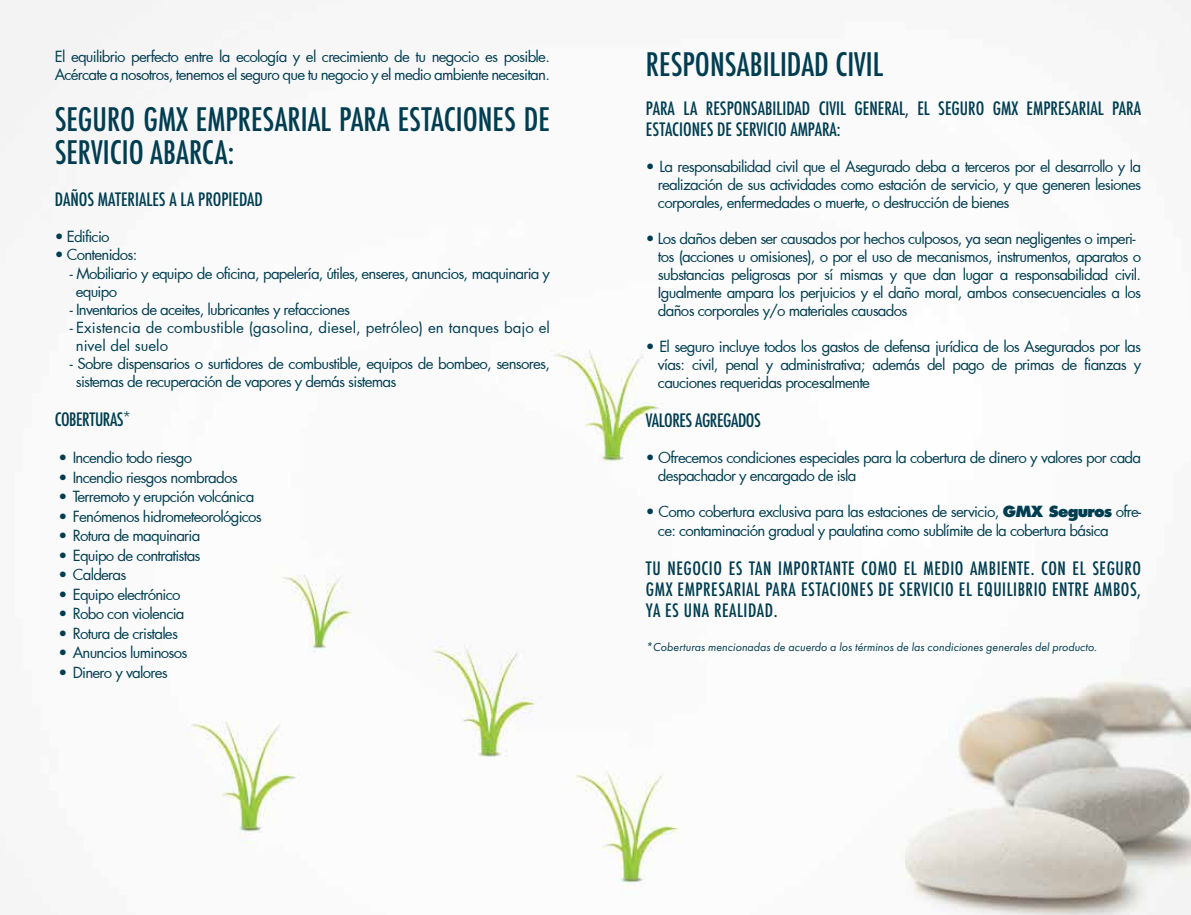
<style>
.page{position:relative;width:1191px;height:915px;background:#fff}
.page>*{position:absolute;margin:0;border:0;box-sizing:border-box;transform-origin:0 0}
.t1{font:500 condensed 31.5px/33px "Futura";color:#003d50}
.t2{font:500 condensed 18px/21px "Futura";color:#003d50}
.t3{font:500 condensed 18px "Futura";letter-spacing:-.025em;color:#003d50}
.t4{font:15px/18px "Futura";letter-spacing:-.05em;color:#003d50}
.t5{font:15px/18px "Futura";color:#003d50}
.t6{font:italic 12px "Futura PT";color:#003d50}
.s1{font-weight:800}
</style>
<div class="page">
<img style="left:0;top:0;width:1191px;height:914px">
<p class="t4" style="left:55px;top:48px;width:497px">El equilibrio perfecto entre la ecología y el crecimiento de tu negocio es posible.<br>Acércate a nosotros, tenemos el seguro que tu negocio y el medio ambiente necesitan.</p>
<h1 class="t1" style="left:55px;top:103px;width:496px">SEGURO GMX EMPRESARIAL PARA ESTACIONES DE<br>SERVICIO ABARCA:</h1>
<p class="t2" style="left:55px;top:189px;width:210px">DAÑOS MATERIALES A LA PROPIEDAD</p>
<p class="t4" style="left:55px;top:228px;width:56px">• Edificio</p>
<p class="t4" style="left:55px;top:246px;width:84px">• Contenidos:</p>
<p class="t4" style="left:76px;top:264px;width:475px;text-indent:-6px">- Mobiliario y equipo de oficina, papelería, útiles, enseres, anuncios, maquinaria y equipo</p>
<p class="t4" style="left:70px;top:300px;width:282px">- Inventarios de aceites, lubricantes y refacciones</p>
<p class="t5" style="left:76px;top:318px;width:476px;text-indent:-6px">- Existencia de combustible (gasolina, diesel, petróleo) en tanques bajo el nivel del suelo</p>
<p class="t4" style="left:76px;top:354px;width:476px;text-indent:-6px">- Sobre dispensarios o surtidores de combustible, equipos de bombeo, sensores, sistemas de recuperación de vapores y demás sistemas</p>
<p class="t3" style="left:55px;top:407px;width:77px">COBERTURAS*</p>
<p class="t4" style="left:59px;top:448px;width:135px">• Incendio todo riesgo</p>
<p class="t4" style="left:59px;top:468px;width:181px">• Incendio riesgos nombrados</p>
<p class="t4" style="left:59px;top:487px;width:197px">• Terremoto y erupción volcánica</p>
<p class="t4" style="left:59px;top:507px;width:205px">• Fenómenos hidrometeorológicos</p>
<p class="t4" style="left:59px;top:526px;width:143px">• Rotura de maquinaria</p>
<p class="t4" style="left:59px;top:546px;width:144px">• Equipo de contratistas</p>
<p class="t4" style="left:59px;top:565px;width:69px">• Calderas</p>
<p class="t4" style="left:59px;top:585px;width:124px">• Equipo electrónico</p>
<p class="t4" style="left:59px;top:604px;width:127px">• Robo con violencia</p>
<p class="t4" style="left:59px;top:624px;width:121px">• Rotura de cristales</p>
<p class="t4" style="left:59px;top:643px;width:130px">• Anuncios luminosos</p>
<p class="t4" style="left:59px;top:663px;width:111px">• Dinero y valores</p>
<h1 class="t1" style="left:646px;top:48px;width:239px">RESPONSABILIDAD CIVIL</h1>
<p class="t2" style="left:646px;top:98px;width:496px">PARA LA RESPONSABILIDAD CIVIL GENERAL, EL SEGURO GMX EMPRESARIAL PARA<br>ESTACIONES DE SERVICIO AMPARA:</p>
<p class="t4" style="left:658px;top:157px;width:485px;text-align:justify;text-indent:-12px">• La responsabilidad civil que el Asegurado deba a terceros por el desarrollo y la realización de sus actividades como estación de servicio, y que generen lesiones corporales, enfermedades o muerte, o destrucción de bienes</p>
<p class="t4" style="left:658px;top:229px;width:485px;text-indent:-12px">• Los daños deben ser causados por hechos culposos, ya sean negligentes o imperi&shy;tos (acciones u omisiones), o por el uso de mecanismos, instrumentos, aparatos o substancias peligrosas por sí mismas y que dan lugar a responsabilidad civil.<br>Igualmente ampara los perjuicios y el daño moral, ambos consecuenciales a los daños corporales y/o materiales causados</p>
<p class="t4" style="left:658px;top:337px;width:485px;text-align:justify;text-indent:-12px">• El seguro incluye todos los gastos de defensa jurídica de los Asegurados por las vías: civil, penal y administrativa; además del pago de primas de fianzas y cauciones requeridas procesalmente</p>
<p class="t3" style="left:646px;top:409px;width:116px">VALORES AGREGADOS</p>
<p class="t4" style="left:658px;top:448px;width:485px;text-indent:-12px">• Ofrecemos condiciones especiales para la cobertura de dinero y valores por cada despachador y encargado de isla</p>
<p class="t4" style="left:658px;top:502px;width:484px;text-indent:-12px">• Como cobertura exclusiva para las estaciones de servicio, <span class="s1">GMX Seguros</span> ofre&shy;ce: contaminación gradual y paulatina como sublímite de la cobertura básica</p>
<p class="t2" style="left:646px;top:557px;width:496px;text-align:justify">TU NEGOCIO ES TAN IMPORTANTE COMO EL MEDIO AMBIENTE. CON EL SEGURO GMX EMPRESARIAL PARA ESTACIONES DE SERVICIO EL EQUILIBRIO ENTRE AMBOS, YA ES UNA REALIDAD.</p>
<p class="t6" style="left:646px;top:639px;width:452px">*Coberturas mencionadas de acuerdo a los términos de las condiciones generales del producto.</p>
</div>
